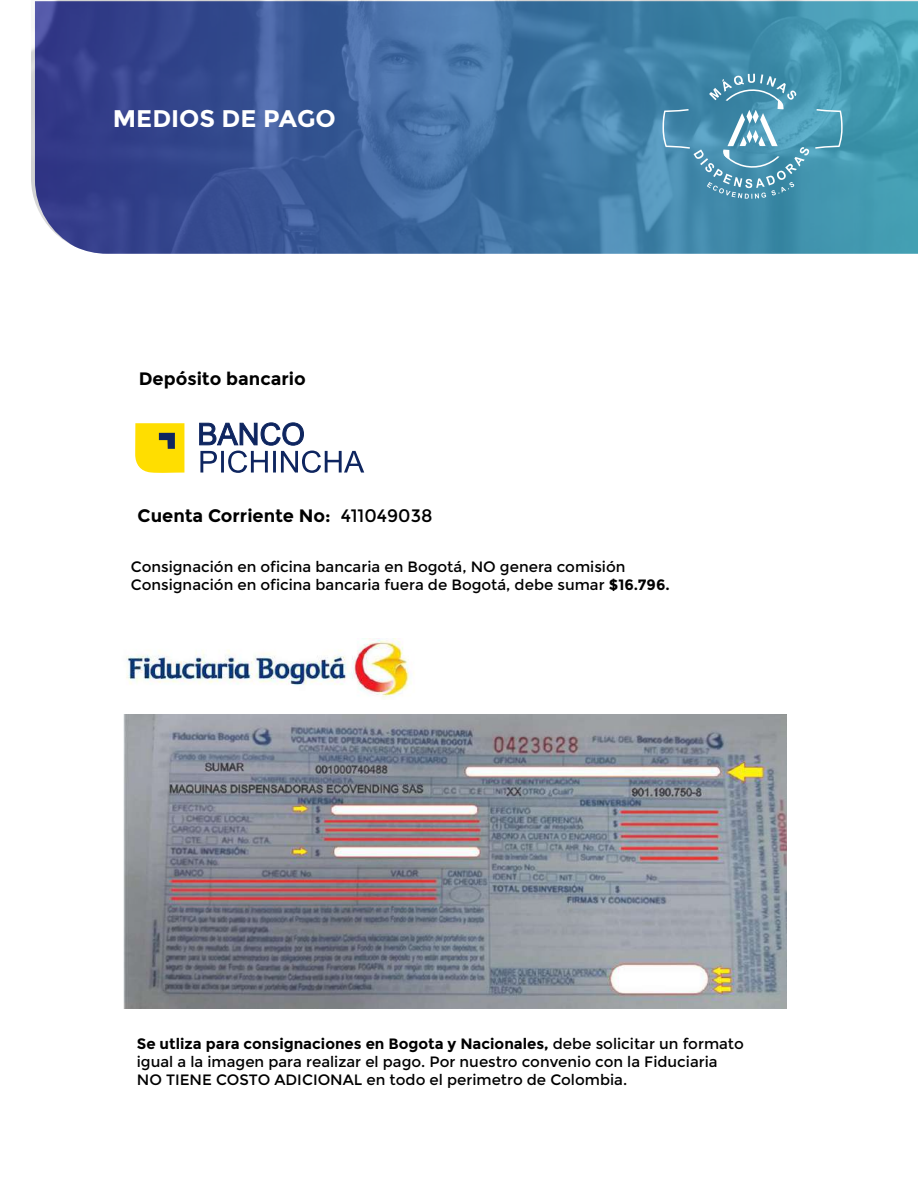
<style>
.page{position:relative;width:918px;height:1188px;background:#fff}
.page>*{position:absolute;margin:0;border:0;box-sizing:border-box;transform-origin:0 0}
.t1{font:700 24px "Montserrat";color:#fff}
.t2{font:700 18px "Montserrat";color:#000}
.t3{font:15px/18px "Montserrat";color:#000}
.s1{font-weight:400}
.s2{font-weight:700}
</style>
<div class="page">
<img style="left:126px;top:638px;width:289px;height:59px">
<img style="left:124px;top:715px;width:662px;height:294px">
<svg style="left:135px;top:423px;width:49px;height:50px;background:#edd111"></svg>
<svg style="left:199px;top:422px;width:165px;height:51px"></svg>
<img style="left:31px;top:0;width:887px;height:254px">
<svg style="left:815px;top:109px;width:28px;height:40px"></svg>
<svg style="left:662px;top:74px;width:147px;height:125px;background:#5699b5"></svg>
<h1 class="t1" style="left:113px;top:104px;width:224px">MEDIOS DE PAGO</h1>
<p class="t2" style="left:139px;top:368px;width:169px">Depósito bancario</p>
<p class="t2" style="left:138px;top:505px;width:296px">Cuenta Corriente No: <span class="s1">411049038</span></p>
<p class="t3" style="left:131px;top:558px;width:540px">Consignación en oficina bancaria en Bogotá, NO genera comisión<br>Consignación en oficina bancaria fuera de Bogotá, debe sumar <span class="s2">$16.796.</span></p>
<p class="t3" style="left:137px;top:1035px;width:609px"><span class="s2">Se utliza para consignaciones en Bogota y Nacionales,</span> debe solicitar un formato igual a la imagen para realizar el pago. Por nuestro convenio con la Fiduciaria<br>NO TIENE COSTO ADICIONAL en todo el perimetro de Colombia.</p>
</div>
